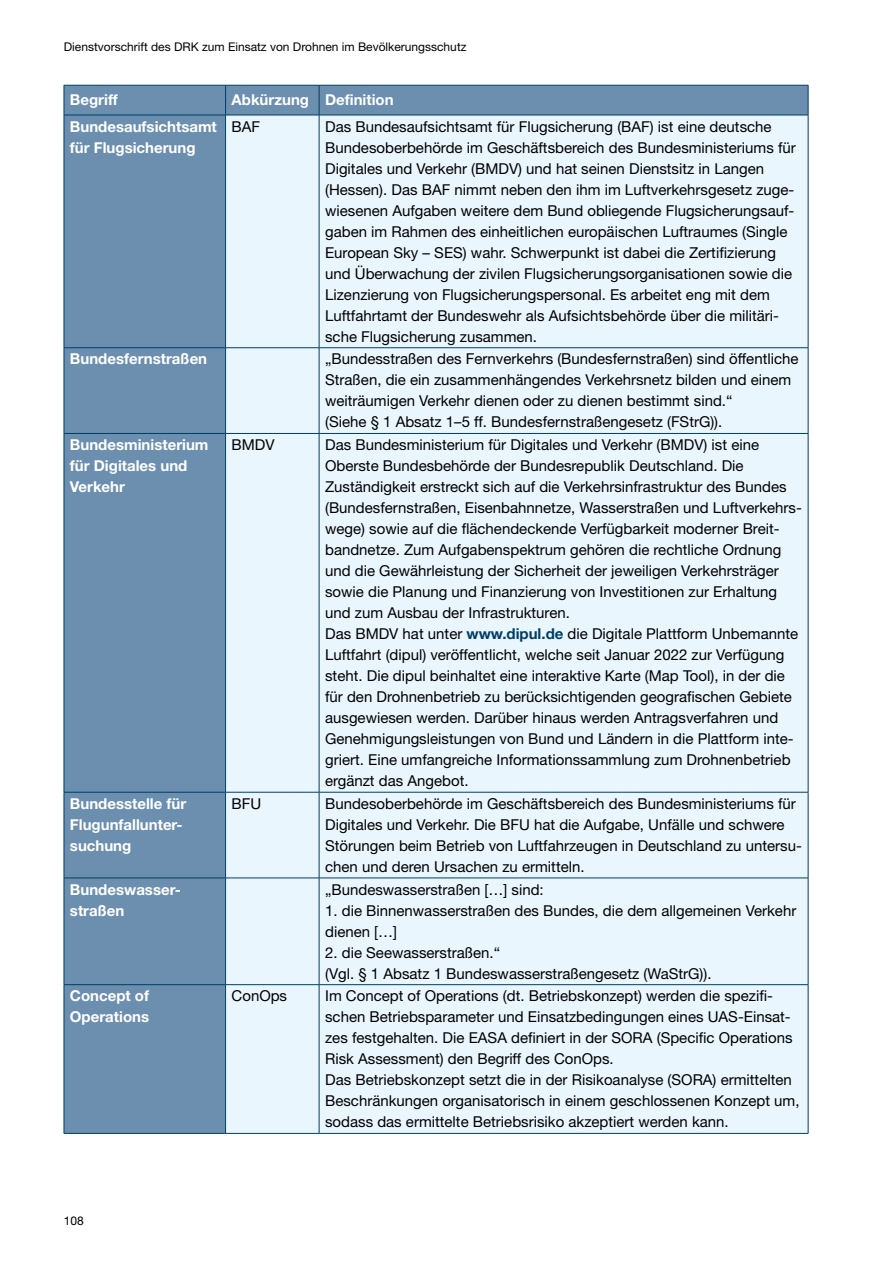
<style>
.page{position:relative;width:893px;height:1263px;background:#fff}
.page>*{position:absolute;margin:0;border:0;box-sizing:border-box;transform-origin:0 0}
.t1{font:15px/21px "Helvetica Neue LT Pro";color:#000}
.t2{font:700 15px/21px "Helvetica Neue LT Pro";color:#fff}
.t3{font:12px "Helvetica Neue LT Pro";color:#000}
.s1{font-weight:700;color:#003e66}
</style>
<div class="page">
<div style="left:65px;top:86px;width:743px;height:1047px;background:#6c8eaf"></div>
<div style="left:226px;top:116px;width:582px;height:1017px;background:#eaf6fe"></div>
<hr style="left:64px;top:85px;width:162px;height:1px;background:#003e66">
<hr style="left:64px;top:85px;width:1px;height:30px;background:#003e66">
<hr style="left:226px;top:85px;width:93px;height:1px;background:#003e66">
<hr style="left:225px;top:85px;width:1px;height:30px;background:#003e66">
<hr style="left:319px;top:85px;width:489px;height:1px;background:#003e66">
<hr style="left:319px;top:85px;width:1px;height:30px;background:#003e66">
<hr style="left:808px;top:85px;width:1px;height:30px;background:#003e66">
<hr style="left:64px;top:115px;width:162px;height:1px;background:#003e66">
<hr style="left:64px;top:115px;width:1px;height:233px;background:#003e66">
<hr style="left:226px;top:115px;width:93px;height:1px;background:#003e66">
<hr style="left:225px;top:115px;width:1px;height:233px;background:#003e66">
<hr style="left:319px;top:115px;width:489px;height:1px;background:#003e66">
<hr style="left:319px;top:115px;width:1px;height:233px;background:#003e66">
<hr style="left:808px;top:115px;width:1px;height:233px;background:#003e66">
<hr style="left:64px;top:347px;width:162px;height:1px;background:#003e66">
<hr style="left:64px;top:348px;width:1px;height:85px;background:#003e66">
<hr style="left:226px;top:347px;width:93px;height:1px;background:#003e66">
<hr style="left:225px;top:348px;width:1px;height:85px;background:#003e66">
<hr style="left:319px;top:347px;width:489px;height:1px;background:#003e66">
<hr style="left:319px;top:348px;width:1px;height:85px;background:#003e66">
<hr style="left:808px;top:348px;width:1px;height:85px;background:#003e66">
<hr style="left:64px;top:433px;width:162px;height:1px;background:#003e66">
<hr style="left:64px;top:434px;width:1px;height:358px;background:#003e66">
<hr style="left:226px;top:433px;width:93px;height:1px;background:#003e66">
<hr style="left:225px;top:434px;width:1px;height:358px;background:#003e66">
<hr style="left:319px;top:433px;width:489px;height:1px;background:#003e66">
<hr style="left:319px;top:434px;width:1px;height:358px;background:#003e66">
<hr style="left:808px;top:434px;width:1px;height:358px;background:#003e66">
<hr style="left:64px;top:792px;width:162px;height:1px;background:#003e66">
<hr style="left:64px;top:792px;width:1px;height:86px;background:#003e66">
<hr style="left:226px;top:792px;width:93px;height:1px;background:#003e66">
<hr style="left:225px;top:792px;width:1px;height:86px;background:#003e66">
<hr style="left:319px;top:792px;width:489px;height:1px;background:#003e66">
<hr style="left:319px;top:792px;width:1px;height:86px;background:#003e66">
<hr style="left:808px;top:792px;width:1px;height:86px;background:#003e66">
<hr style="left:64px;top:878px;width:162px;height:1px;background:#003e66">
<hr style="left:64px;top:878px;width:1px;height:106px;background:#003e66">
<hr style="left:226px;top:878px;width:93px;height:1px;background:#003e66">
<hr style="left:225px;top:878px;width:1px;height:106px;background:#003e66">
<hr style="left:319px;top:878px;width:489px;height:1px;background:#003e66">
<hr style="left:319px;top:878px;width:1px;height:106px;background:#003e66">
<hr style="left:808px;top:878px;width:1px;height:106px;background:#003e66">
<hr style="left:64px;top:984px;width:162px;height:1px;background:#003e66">
<hr style="left:64px;top:985px;width:1px;height:148px;background:#003e66">
<hr style="left:226px;top:984px;width:93px;height:1px;background:#003e66">
<hr style="left:225px;top:985px;width:1px;height:148px;background:#003e66">
<hr style="left:319px;top:984px;width:489px;height:1px;background:#003e66">
<hr style="left:319px;top:985px;width:1px;height:148px;background:#003e66">
<hr style="left:808px;top:985px;width:1px;height:148px;background:#003e66">
<hr style="left:64px;top:1133px;width:162px;height:1px;background:#003e66">
<hr style="left:226px;top:1133px;width:93px;height:1px;background:#003e66">
<hr style="left:319px;top:1133px;width:489px;height:1px;background:#003e66">
<p class="t3" style="left:64px;top:39px;width:404px">Dienstvorschrift des DRK zum Einsatz von Drohnen im Bevölkerungsschutz</p>
<p class="t2" style="left:70px;top:89px;width:49px">Begriff</p>
<p class="t2" style="left:232px;top:89px;width:164px">Abkürzung Definition</p>
<p class="t2" style="left:70px;top:116px;width:148px">Bundesaufsichtsamt für Flugsicherung</p>
<p class="t1" style="left:232px;top:116px;width:30px">BAF</p>
<p class="t1" style="left:325px;top:116px;width:472px">Das Bundesaufsichtsamt für Flugsicherung (BAF) ist eine deutsche Bundesoberbehörde im Geschäftsbereich des Bundesministeriums für Digitales und Verkehr (BMDV) und hat seinen Dienstsitz in Langen (Hessen). Das BAF nimmt neben den ihm im Luftverkehrsgesetz zuge&shy;wiesenen Aufgaben weitere dem Bund obliegende Flugsicherungsauf&shy;gaben im Rahmen des einheitlichen europäischen Luftraumes (Single European Sky – SES) wahr. Schwerpunkt ist dabei die Zertifizierung und Überwachung der zivilen Flugsicherungsorganisationen sowie die Lizenzierung von Flugsicherungspersonal. Es arbeitet eng mit dem Luftfahrtamt der Bundeswehr als Aufsichtsbehörde über die militäri&shy;sche Flugsicherung zusammen.</p>
<p class="t2" style="left:70px;top:348px;width:139px">Bundesfernstraßen</p>
<p class="t1" style="left:325px;top:348px;width:475px">„Bundesstraßen des Fernverkehrs (Bundesfernstraßen) sind öffentliche Straßen, die ein zusammenhängendes Verkehrsnetz bilden und einem weiträumigen Verkehr dienen oder zu dienen bestimmt sind.“<br>(Siehe § 1 Absatz 1–5 ff. Bundesfernstraßengesetz (FStrG)).</p>
<p class="t2" style="left:70px;top:434px;width:140px">Bundesministerium für Digitales und<br>Verkehr</p>
<p class="t1" style="left:232px;top:434px;width:45px">BMDV</p>
<p class="t1" style="left:325px;top:434px;width:478px">Das Bundesministerium für Digitales und Verkehr (BMDV) ist eine Oberste Bundesbehörde der Bundesrepublik Deutschland. Die Zuständigkeit erstreckt sich auf die Verkehrsinfrastruktur des Bundes (Bundesfernstraßen, Eisenbahnnetze, Wasserstraßen und Luftverkehrs&shy;wege) sowie auf die flächendeckende Verfügbarkeit moderner Breit&shy;bandnetze. Zum Aufgabenspektrum gehören die rechtliche Ordnung und die Gewährleistung der Sicherheit der jeweiligen Verkehrsträger sowie die Planung und Finanzierung von Investitionen zur Erhaltung und zum Ausbau der Infrastrukturen.<br>Das BMDV hat unter <span class="s1">www.dipul.de</span> die Digitale Plattform Unbemannte Luftfahrt (dipul) veröffentlicht, welche seit Januar 2022 zur Verfügung steht. Die dipul beinhaltet eine interaktive Karte (Map Tool), in der die für den Drohnenbetrieb zu berücksichtigenden geografischen Gebiete ausgewiesen werden. Darüber hinaus werden Antragsverfahren und Genehmigungsleistungen von Bund und Ländern in die Plattform inte&shy;griert. Eine umfangreiche Informationssammlung zum Drohnenbetrieb ergänzt das Angebot.</p>
<p class="t2" style="left:70px;top:793px;width:118px">Bundesstelle für<br>Flugunfallunter&shy;suchung</p>
<p class="t1" style="left:232px;top:793px;width:31px">BFU</p>
<p class="t1" style="left:325px;top:793px;width:478px">Bundesoberbehörde im Geschäftsbereich des Bundesministeriums für Digitales und Verkehr. Die BFU hat die Aufgabe, Unfälle und schwere Störungen beim Betrieb von Luftfahrzeugen in Deutschland zu untersu&shy;chen und deren Ursachen zu ermitteln.</p>
<p class="t2" style="left:70px;top:878px;width:112px">Bundeswasser&shy;straßen</p>
<p class="t1" style="left:325px;top:878px;width:220px">„Bundeswasserstraßen […] sind:</p>
<p class="t1" style="left:325px;top:899px;width:473px">1. die Binnenwasserstraßen des Bundes, die dem allgemeinen Verkehr dienen […]</p>
<p class="t1" style="left:325px;top:941px;width:388px">2. die Seewasserstraßen.“<br>(Vgl. § 1 Absatz 1 Bundeswasserstraßengesetz (WaStrG)).</p>
<p class="t2" style="left:70px;top:985px;width:81px">Concept of<br>Operations</p>
<p class="t1" style="left:232px;top:985px;width:57px">ConOps</p>
<p class="t1" style="left:325px;top:985px;width:476px">Im Concept of Operations (dt. Betriebskonzept) werden die spezifi&shy;schen Betriebsparameter und Einsatzbedingungen eines UAS-Einsat&shy;zes festgehalten. Die EASA definiert in der SORA (Specific Operations Risk Assessment) den Begriff des ConOps.<br>Das Betriebskonzept setzt die in der Risikoanalyse (SORA) ermittelten Beschränkungen organisatorisch in einem geschlossenen Konzept um, sodass das ermittelte Betriebsrisiko akzeptiert werden kann.</p>
<p class="t3" style="left:64px;top:1213px;width:22px">108</p>
</div>
